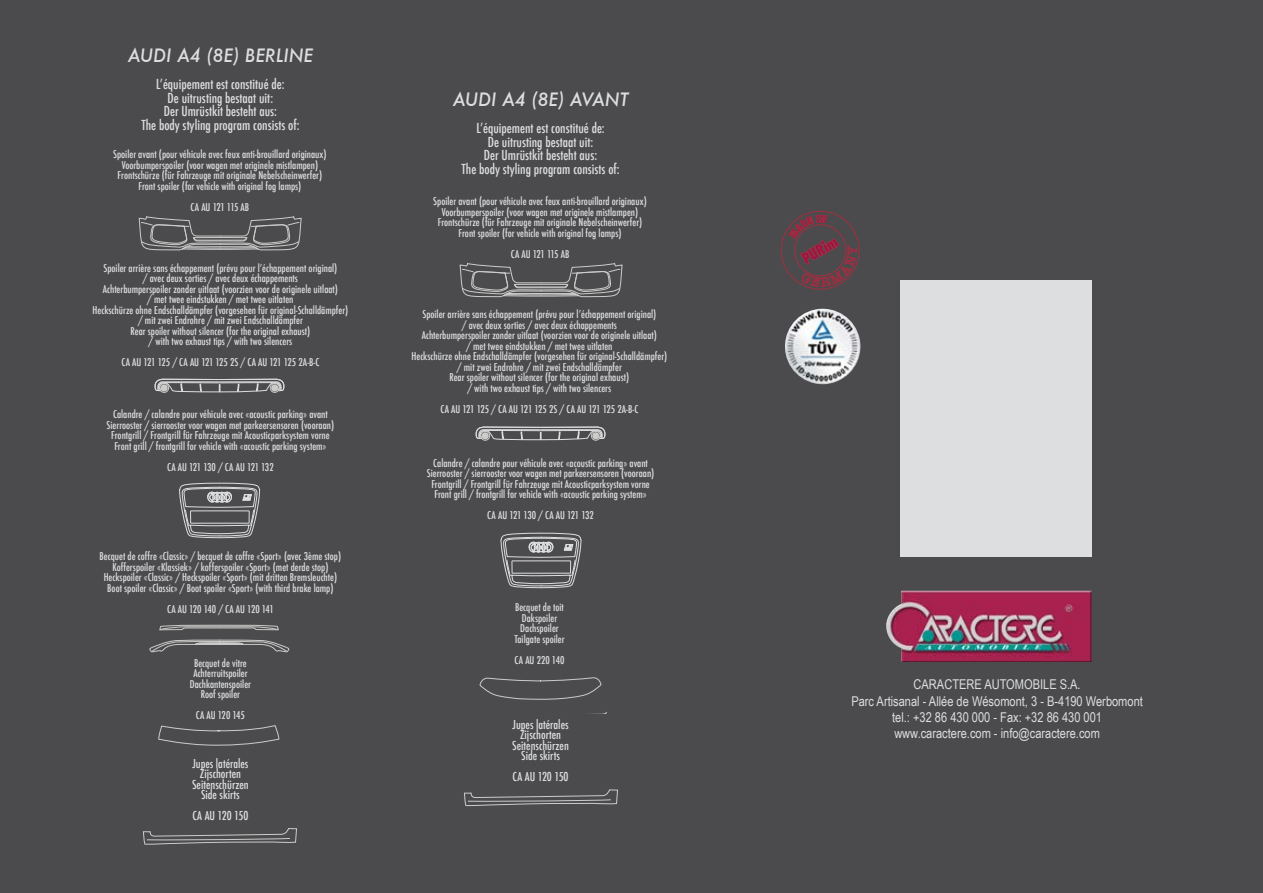
<style>
.page{position:relative;width:1263px;height:893px;background:#4b4b4d}
.page>*{position:absolute;margin:0;border:0;box-sizing:border-box;transform-origin:0 0}
.t1{font:italic 500 18px "Futura";color:#dddedf}
.t2{font:500 condensed 13.5px/13.5px "Futura";color:#dddedf;text-align:center}
.t3{font:13.5px/16.2px "Arial Narrow";color:#dddedf;text-align:center}
.t4{font:500 condensed 12px/10.5px "Futura";color:#dddedf;text-align:center}
.t5{font:500 condensed 10.5px/10.5px "Futura";color:#dddedf;text-align:center}
.t6{font:500 condensed 10.5px "Futura";letter-spacing:-.03em;color:#dddedf}
</style>
<div class="page">
<div style="left:900px;top:280px;width:192px;height:276px;background:#dddedf"></div>
<img style="left:886px;top:591px;width:206px;height:71px">
<img style="left:785px;top:309px;width:75px;height:75px;border-radius:50%">
<svg style="left:780px;top:210px;width:80px;height:80px"></svg>
<svg style="left:139px;top:217px;width:163px;height:34px"></svg>
<svg style="left:459px;top:264px;width:164px;height:33px"></svg>
<svg style="left:154px;top:379px;width:130px;height:14px"></svg>
<div style="left:270px;top:383px;width:9px;height:10px;border:1px solid #cccccb;border-radius:50%"></div>
<div style="left:271px;top:384px;width:7px;height:7px;background:#cccccb;border-radius:50%"></div>
<div style="left:159px;top:383px;width:10px;height:10px;border:1px solid #cccccb;border-radius:50%"></div>
<div style="left:161px;top:384px;width:7px;height:8px;background:#cccccb;border-radius:50%"></div>
<svg style="left:475px;top:426px;width:130px;height:15px"></svg>
<div style="left:591px;top:431px;width:9px;height:9px;border:1px solid #cccccb;border-radius:50%"></div>
<div style="left:592px;top:432px;width:7px;height:7px;background:#cccccb;border-radius:50%"></div>
<div style="left:480px;top:431px;width:10px;height:10px;border:1px solid #cccccb;border-radius:50%"></div>
<div style="left:482px;top:432px;width:7px;height:7px;background:#cccccb;border-radius:50%"></div>
<svg style="left:179px;top:482px;width:81px;height:57px"></svg>
<svg style="left:500px;top:532px;width:82px;height:57px"></svg>
<svg style="left:149px;top:625px;width:141px;height:28px"></svg>
<svg style="left:590px;top:712px;width:16px;height:2px"></svg>
<svg style="left:479px;top:677px;width:123px;height:23px"></svg>
<svg style="left:158px;top:726px;width:121px;height:20px"></svg>
<svg style="left:143px;top:828px;width:154px;height:17px"></svg>
<svg style="left:464px;top:789px;width:154px;height:17px"></svg>
<h1 class="t1" style="left:128px;top:43px;width:187px">AUDI A4 (8E) BERLINE</h1>
<p class="t2" style="left:141px;top:77px;width:160px">L’équipement est constitué de:<br>De uitrusting bestaat uit:<br>Der Umrüstkit besteht aus:<br>The body styling program consists of:</p>
<p class="t5" style="left:113px;top:149px;width:215px">Spoiler avant (pour véhicule avec feux anti-brouillard originaux)<br>Voorbumperspoiler (voor wagen met originele mistlampen)<br>Frontschürze (für Fahrzeuge mit originale Nebelscheinwerfer)<br>Front spoiler (for vehicle with original fog lamps)</p>
<p class="t6" style="left:191px;top:200px;width:60px">CA AU 121 115 AB</p>
<p class="t5" style="left:93px;top:263px;width:257px">Spoiler arrière sans échappement (prévu pour l’échappement original)<br>/ avec deux sorties / avec deux échappements<br>Achterbumperspoiler zonder uitlaat (voorzien voor de originele uitlaat)<br>/ met twee eindstukken / met twee uitlaten<br>Heckschürze ohne Endschalldämpfer (vorgesehen für original-Schalldämpfer) / mit zwei Endrohre / mit zwei Endschalldämpfer<br>Rear spoiler without silencer (for the original exhaust)<br>/ with two exhaust tips / with two silencers</p>
<p class="t5" style="left:121px;top:357px;width:199px">CA AU 121 125 / CA AU 121 125 2S / CA AU 121 125 2A-B-C</p>
<p class="t5" style="left:107px;top:409px;width:229px">Calandre / calandre pour véhicule avec «acoustic parking» avant Sierrooster / sierrooster voor wagen met parkeersensoren (vooraan)<br>Frontgrill / Frontgrill für Fahrzeuge mit Acousticparksystem vorne Front grill / frontgrill for vehicle with «acoustic parking system»</p>
<p class="t5" style="left:167px;top:462px;width:108px">CA AU 121 130 / CA AU 121 132</p>
<p class="t5" style="left:100px;top:551px;width:243px">Becquet de coffre «Classic» / becquet de coffre «Sport» (avec 3ème stop)<br>Kofferspoiler «Klassiek» / kofferspoiler «Sport» (met derde stop)<br>Heckspoiler «Classic» / Heckspoiler «Sport» (mit dritten Bremsleuchte)<br>Boot spoiler «Classic» / Boot spoiler «Sport» (with third brake lamp)</p>
<p class="t5" style="left:167px;top:603px;width:108px">CA AU 120 140 / CA AU 120 141</p>
<p class="t5" style="left:190px;top:658px;width:63px">Becquet de vitre<br>Achterruitspoiler<br>Dachkantenspoiler<br>Roof spoiler</p>
<p class="t5" style="left:196px;top:710px;width:51px">CA AU 120 145</p>
<p class="t4" style="left:192px;top:758px;width:58px">Jupes latérales<br>Zijschorten<br>Seitenschürzen<br>Side skirts</p>
<p class="t4" style="left:192px;top:810px;width:58px">CA AU 120 150</p>
<h1 class="t1" style="left:453px;top:87px;width:177px">AUDI A4 (8E) AVANT</h1>
<p class="t2" style="left:461px;top:121px;width:160px">L’équipement est constitué de:<br>De uitrusting bestaat uit:<br>Der Umrüstkit besteht aus:<br>The body styling program consists of:</p>
<p class="t5" style="left:433px;top:196px;width:215px">Spoiler avant (pour véhicule avec feux anti-brouillard originaux)<br>Voorbumperspoiler (voor wagen met originele mistlampen)<br>Frontschürze (für Fahrzeuge mit originale Nebelscheinwerfer)<br>Front spoiler (for vehicle with original fog lamps)</p>
<p class="t6" style="left:511px;top:247px;width:60px">CA AU 121 115 AB</p>
<p class="t5" style="left:412px;top:309px;width:257px">Spoiler arrière sans échappement (prévu pour l’échappement original)<br>/ avec deux sorties / avec deux échappements<br>Achterbumperspoiler zonder uitlaat (voorzien voor de originele uitlaat)<br>/ met twee eindstukken / met twee uitlaten<br>Heckschürze ohne Endschalldämpfer (vorgesehen für original-Schalldämpfer) / mit zwei Endrohre / mit zwei Endschalldämpfer<br>Rear spoiler without silencer (for the original exhaust)<br>/ with two exhaust tips / with two silencers</p>
<p class="t5" style="left:440px;top:403px;width:199px">CA AU 121 125 / CA AU 121 125 2S / CA AU 121 125 2A-B-C</p>
<p class="t5" style="left:427px;top:458px;width:229px">Calandre / calandre pour véhicule avec «acoustic parking» avant Sierrooster / sierrooster voor wagen met parkeersensoren (vooraan)<br>Frontgrill / Frontgrill für Fahrzeuge mit Acousticparksystem vorne Front grill / frontgrill for vehicle with «acoustic parking system»</p>
<p class="t5" style="left:487px;top:510px;width:108px">CA AU 121 130 / CA AU 121 132</p>
<p class="t5" style="left:514px;top:602px;width:52px">Becquet de toit<br>Dakspoiler<br>Dachspoiler<br>Tailgate spoiler</p>
<p class="t5" style="left:515px;top:655px;width:51px">CA AU 220 140</p>
<p class="t4" style="left:512px;top:719px;width:58px">Jupes latérales<br>Zijschorten<br>Seitenschürzen<br>Side skirts</p>
<p class="t4" style="left:512px;top:772px;width:58px">CA AU 120 150</p>
<p class="t3" style="left:851px;top:676px;width:293px">CARACTERE AUTOMOBILE S.A.<br>Parc Artisanal - Allée de Wésomont, 3 - B-4190 Werbomont tel.: +32 86 430 000 - Fax: +32 86 430 001 www.caractere.com - info@caractere.com</p>
</div>
